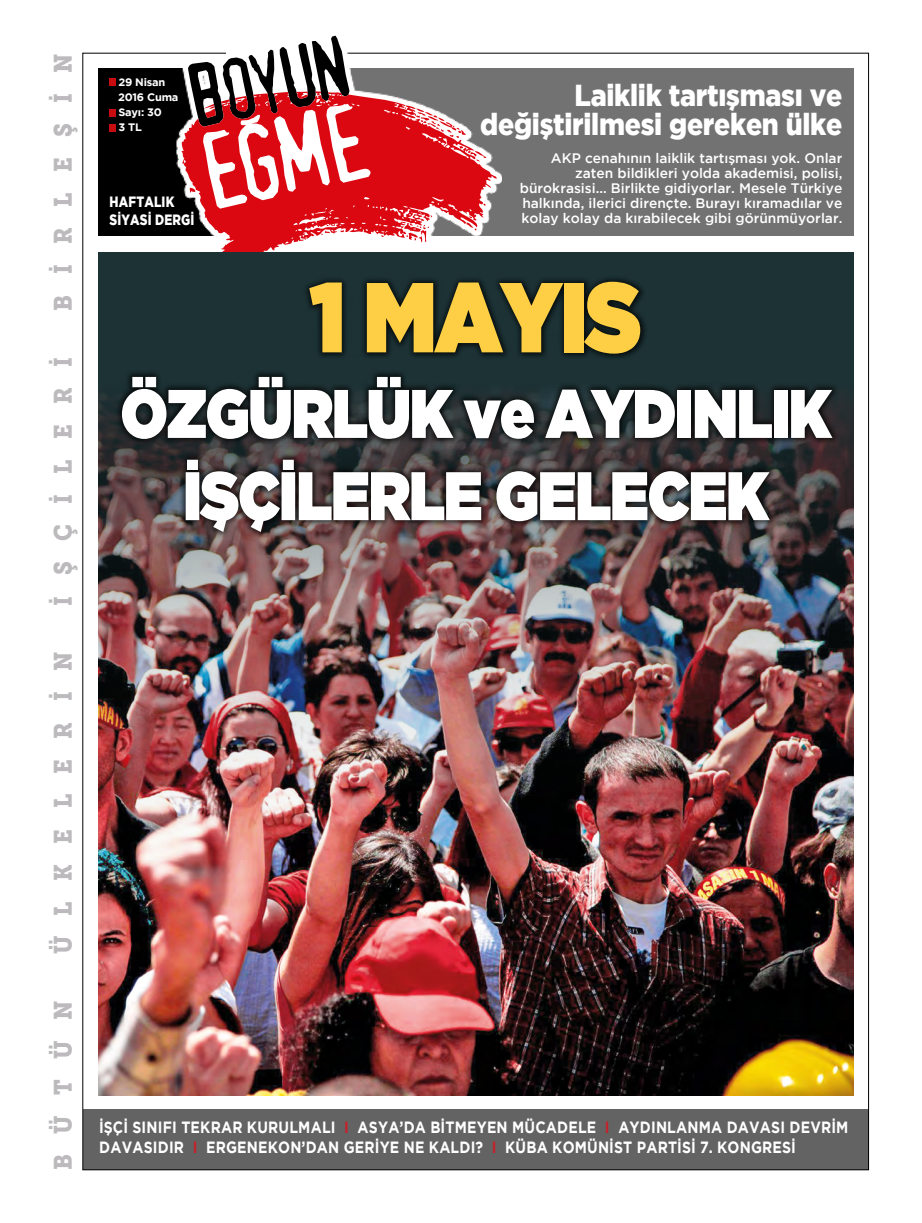
<style>
.page{position:relative;width:922px;height:1223px;background:#fff}
.page>*{position:absolute;margin:0;border:0;box-sizing:border-box;transform-origin:0 0}
.t1{font:900 99px "Gotham";letter-spacing:-.02em;color:#fecf44;scale:.85 1}
.t2{font:900 68.5px/82.2px "Gotham";letter-spacing:-.02em;color:#fff;text-align:center;scale:.85 1}
.t3{font:800 30.25px/28.9px "Gotham";letter-spacing:-.01em;color:#fff;text-align:right;scale:.89 1}
.t4{font:25px "Museo Slab 900";letter-spacing:.905em;color:#bcbabd;scale:.9 1}
.t5{font:700 16.25px/20px "Gotham";letter-spacing:.015em;color:#fff;scale:.86 1}
.t6{font:800 14.88px/17.9px "Gotham";letter-spacing:.015em;color:#fff;scale:.8 1}
.t7{font:500 13.75px/15px "Gotham";color:#fff;text-align:right}
.t8{font:700 10.88px/15.2px "Gotham";letter-spacing:-.02em;color:#fff}
.s1{color:#c5212b}
</style>
<div class="page">
<div style="left:83px;top:1109px;width:785px;height:60px;background:#646363"></div>
<div style="left:99px;top:68px;width:754px;height:168px;background:#737272"></div>
<div style="left:98px;top:68px;width:237px;height:168px;background:#000"></div>
<div style="left:109px;top:79px;width:7px;height:7px;background:#c90c0f"></div>
<div style="left:109px;top:109px;width:7px;height:7px;background:#c90c0f"></div>
<div style="left:109px;top:124px;width:7px;height:7px;background:#c90c0f"></div>
<svg style="left:176px;top:35px;width:326px;height:157px"></svg>
<svg style="left:188px;top:36px;width:182px;height:55px"></svg>
<svg style="left:181px;top:91px;width:315px;height:161px;fill:#db0812"></svg>
<div style="left:98px;top:252px;width:755px;height:844px;background:#1c3235"></div>
<img style="left:98px;top:394px;width:755px;height:701px">
<div style="left:302px;top:275px;width:345px;height:85px;background:#000;opacity:.75"></div>
<div style="left:115px;top:370px;width:723px;height:169px;background:#000;opacity:.75"></div>
<h3 class="t4" style="left:49px;top:310px;width:287px;rotate:-90deg">birleşin</h3>
<h3 class="t4" style="left:49px;top:605px;width:278px;rotate:-90deg">işçileri</h3>
<h3 class="t4" style="left:49px;top:954px;width:337px;rotate:-90deg">ülkelerin</h3>
<h3 class="t4" style="left:49px;top:1169px;width:190px;rotate:-90deg">Bütün</h3>
<p class="t8" style="left:118px;top:74px;width:62px">29 NISAN<br>2016 CUMA<br>SAYI: 30<br>3 TL</p>
<h3 class="t3" style="left:480px;top:80px;width:408px">Laiklik tartışması ve değiştirilmesi gereken ülke</h3>
<p class="t7" style="left:519px;top:150px;width:324px">AKP cenahının laiklik tartışması yok. Onlar zaten bildikleri yolda akademisi, polisi, bürokrasisi... Birlikte gidiyorlar. Mesele Türkiye halkında, ilerici dirençte. Burayı kıramadılar ve kolay kolay da kırabilecek gibi görünmüyorlar.</p>
<p class="t6" style="left:110px;top:193px;width:107px">HAFTALIK<br>SİYASİ DERGİ</p>
<h1 class="t1" style="left:310px;top:260px;width:391px">1 MAYIS</h1>
<h2 class="t2" style="left:120px;top:371px;width:837px">ÖZGÜRLÜK ve AYDINLIK<br>İŞÇİLERLE GELECEK</h2>
<p class="t5" style="left:99px;top:1117px;width:872px">İŞÇİ SINIFI TEKRAR KURULMALI <span class="s1">I</span> ASYA’DA BİTMEYEN MÜCADELE <span class="s1">I</span> AYDINLANMA DAVASI DEVRİM<br>DAVASIDIR <span class="s1">I</span> ERGENEKON’DAN GERİYE NE KALDI? <span class="s1">I</span> KÜBA</p>
<p class="t5" style="left:552px;top:1137px;width:25px">KOMÜNIST</p>
<p class="t5" style="left:636px;top:1137px;width:22px">PARTISI</p>
<p class="t5" style="left:700px;top:1137px;width:44px">7. KONGRESI</p>
</div>
